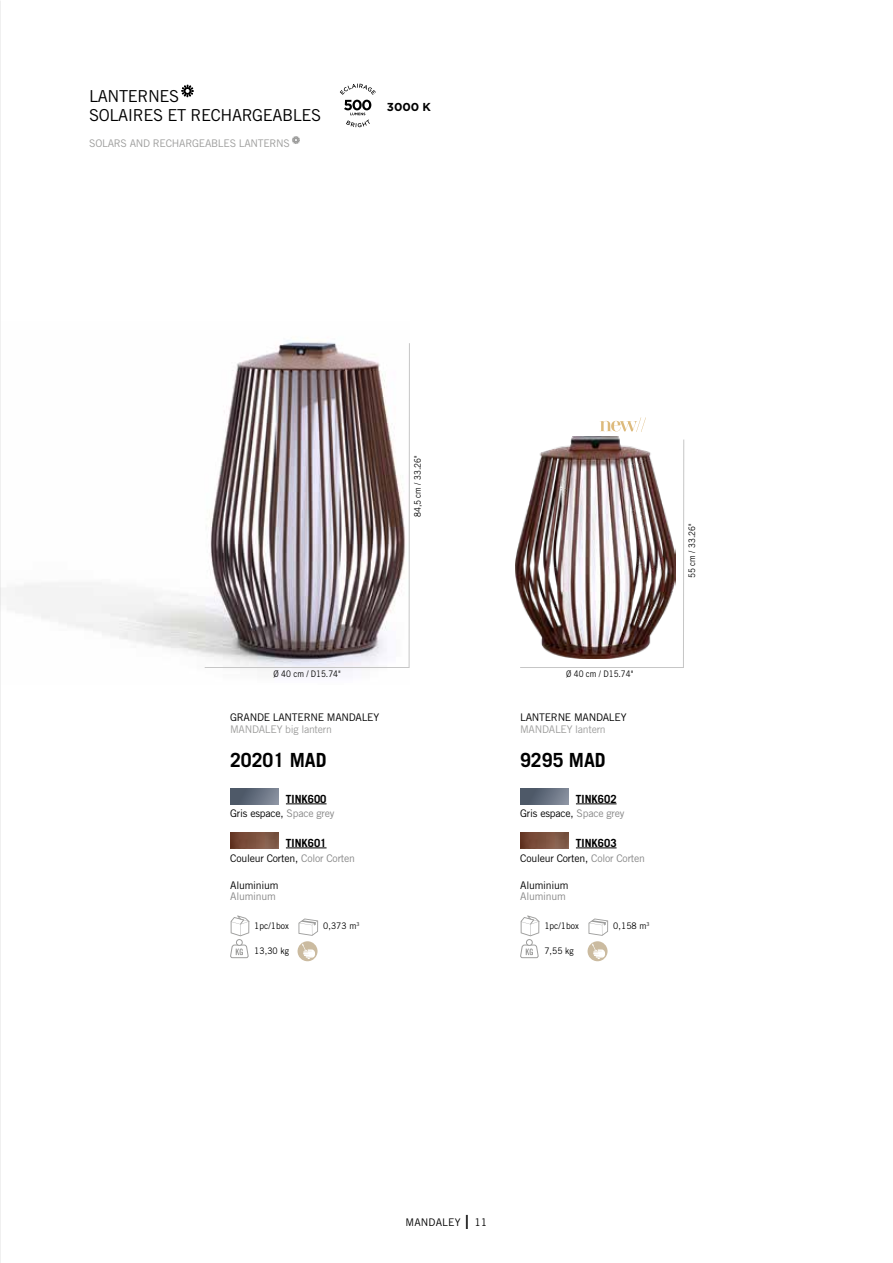
<style>
.page{position:relative;width:893px;height:1263px;background:#fff}
.page>*{position:absolute;margin:0;border:0;box-sizing:border-box;transform-origin:0 0}
.t1{font:700 19.5px "Trade Gothic LT Std";color:#000}
.t2{font:16.5px/19.8px "Trade Gothic LT Std";letter-spacing:-.025em;color:#000}
.t3{font:700 11.55px "Gotham";color:#000}
.t4{font:700 11.25px "Trade Gothic LT Std";color:#000}
.t5{font:10.5px "Trade Gothic LT Std";letter-spacing:-.02em;color:#000}
.t6{font:10.5px "Trade Gothic LT Std";letter-spacing:-.025em;color:#9d9d9c}
.t7{font:10.5px "Trade Gothic LT Std";letter-spacing:-.02em;color:#878787}
.t8{font:10.5px "Trade Gothic LT Std";letter-spacing:.01em;color:#000}
.t9{font:9px "Trade Gothic LT Std";color:#000;scale:.89 1}
.t10{font:9px "Trade Gothic LT Std";color:#000;scale:.95 1}
.s1{color:#878787}
.s2{font-size:19.5px}
</style>
<div class="page">
<img style="left:515px;top:436px;width:105px;height:161px">
<svg style="left:204px;top:343px;width:206px;height:325px"></svg>
<svg style="left:520px;top:439px;width:164px;height:229px"></svg>
<svg style="left:230px;top:789px;width:49px;height:15px"></svg>
<svg style="left:520px;top:789px;width:49px;height:15px"></svg>
<img style="left:230px;top:833px;width:49px;height:15px">
<img style="left:520px;top:833px;width:49px;height:15px">
<hr style="left:286px;top:803px;width:41px;height:1px;background:#000">
<hr style="left:576px;top:803px;width:41px;height:1px;background:#000">
<hr style="left:286px;top:848px;width:41px;height:1px;background:#000">
<hr style="left:576px;top:848px;width:41px;height:1px;background:#000">
<div style="left:298px;top:941px;width:20px;height:20px;background:#cbbba0;border-radius:50%"></div>
<svg style="left:302px;top:944px;width:14px;height:15px"></svg>
<svg style="left:298px;top:918px;width:20px;height:18px"></svg>
<svg style="left:230px;top:915px;width:19px;height:44px"></svg>
<div style="left:588px;top:941px;width:19px;height:20px;background:#cbbba0;border-radius:50%"></div>
<svg style="left:592px;top:944px;width:14px;height:15px"></svg>
<svg style="left:588px;top:918px;width:20px;height:18px"></svg>
<svg style="left:520px;top:915px;width:19px;height:44px"></svg>
<svg style="left:340px;top:84px;width:36px;height:43px"></svg>
<svg style="left:181px;top:85px;width:13px;height:12px"></svg>
<img style="left:0;top:0;width:1px;height:1263px">
<svg style="left:292px;top:136px;width:8px;height:8px"></svg>
<svg style="left:600px;top:417px;width:46px;height:15px"></svg>
<h2 class="t2" style="left:89px;top:86px;width:234px">LANTERNES<br>SOLAIRES ET RECHARGEABLES</h2>
<p class="t6" style="left:89px;top:137px;width:202px">SOLARS AND RECHARGEABLES LANTERNS</p>
<p class="t3" style="left:387px;top:99px;width:45px">3000 K</p>
<p class="t9" style="left:412px;top:517px;width:71px;rotate:-90deg">84,5 cm / 33.26"</p>
<p class="t9" style="left:274px;top:668px;width:77px">Ø 40 cm / D15.74"</p>
<p class="t9" style="left:566px;top:668px;width:77px">Ø 40 cm / D15.74"</p>
<p class="t5" style="left:230px;top:711px;width:151px">GRANDE LANTERNE MANDALEY</p>
<p class="t6" style="left:230px;top:723px;width:103px">MANDALEY big lantern</p>
<h1 class="t1" style="left:230px;top:748px;width:98px">20201 MAD</h1>
<p class="t5" style="left:520px;top:711px;width:108px">LANTERNE MANDALEY</p>
<p class="t6" style="left:520px;top:723px;width:87px">MANDALEY lantern</p>
<h1 class="t1" style="left:520px;top:748px;width:87px">9295 MAD</h1>
<p class="t4" style="left:286px;top:792px;width:42px">TINK600</p>
<p class="t4" style="left:576px;top:792px;width:42px">TINK602</p>
<p class="t4" style="left:286px;top:836px;width:42px">TINK601</p>
<p class="t4" style="left:576px;top:836px;width:42px">TINK603</p>
<p class="t5" style="left:230px;top:807px;width:106px">Gris espace, <span class="s1">Space grey</span></p>
<p class="t5" style="left:230px;top:852px;width:126px">Couleur Corten, <span class="s1">Color Corten</span></p>
<p class="t5" style="left:520px;top:852px;width:126px">Couleur Corten, <span class="s1">Color Corten</span></p>
<p class="t5" style="left:520px;top:807px;width:106px">Gris espace, <span class="s1">Space grey</span></p>
<p class="t5" style="left:230px;top:879px;width:50px">Aluminium</p>
<p class="t7" style="left:230px;top:890px;width:47px">Aluminum</p>
<p class="t10" style="left:254px;top:921px;width:38px">1pc/1box</p>
<p class="t10" style="left:323px;top:920px;width:40px">0,373 m<sup>3</sup></p>
<p class="t10" style="left:254px;top:945px;width:38px">13,30 kg</p>
<p class="t5" style="left:520px;top:879px;width:50px">Aluminium</p>
<p class="t7" style="left:520px;top:890px;width:47px">Aluminum</p>
<p class="t10" style="left:544px;top:921px;width:38px">1pc/1box</p>
<p class="t10" style="left:613px;top:920px;width:40px">0,158 m<sup>3</sup></p>
<p class="t10" style="left:544px;top:945px;width:32px">7,55 kg</p>
<p class="t9" style="left:686px;top:578px;width:62px;rotate:-90deg">55 cm / 33.26"</p>
<p class="t8" style="left:406px;top:1216px;width:83px">MANDALEY <span class="s2">I</span> 11</p>
</div>
